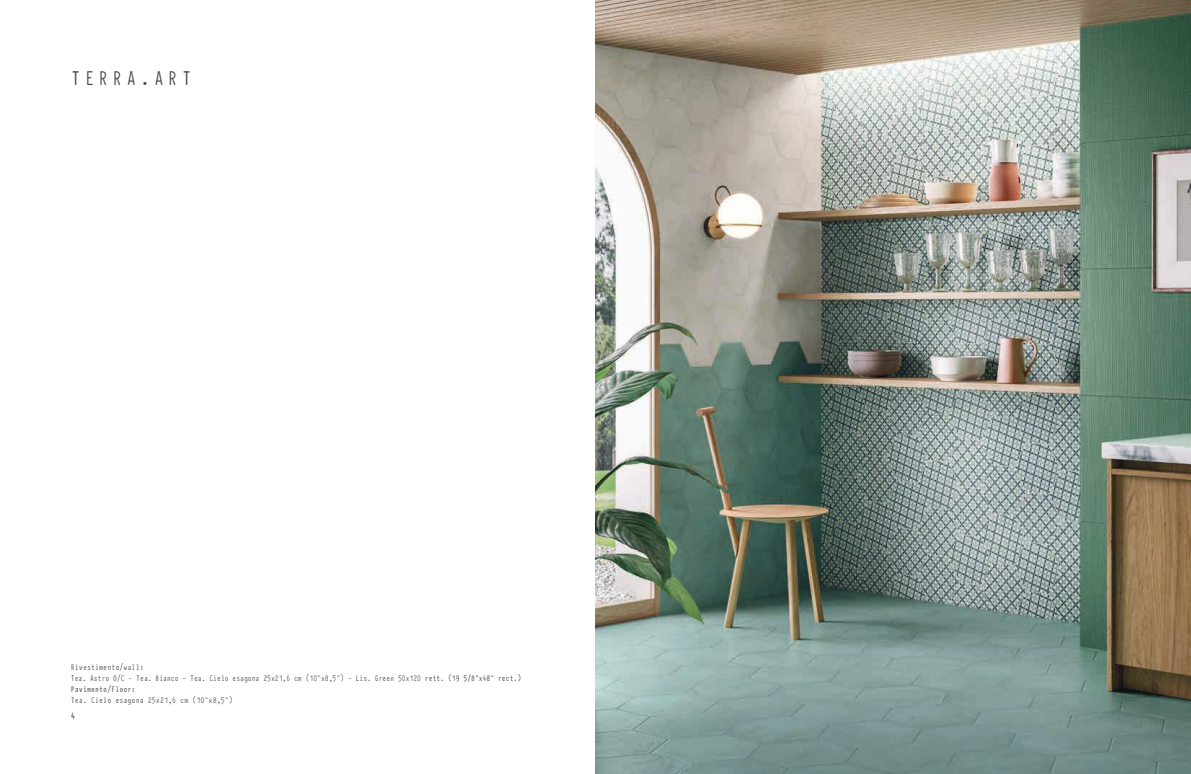
<style>
.page{position:relative;width:1191px;height:774px;background:#fff}
.page>*{position:absolute;margin:0;border:0;box-sizing:border-box;transform-origin:0 0}
.t1{font:22px "Typewriter Condensed";letter-spacing:.18em;color:#4e4b4c}
.t2{font:700 10px "Typewriter Condensed";color:#4e4b4c}
.t3{font:9px/11px "Typewriter Condensed";color:#4e4b4c}
.s1{font-weight:700;color:#656365}
</style>
<div class="page">
<img style="left:595px;top:0;width:596px;height:774px">
<h1 class="t1" style="left:71px;top:62px;width:122px">TERRA.ART</h1>
<p class="t3" style="left:71px;top:661px;width:452px">Rivestimento/wall:<br>Tea. Astro O/C - Tea. Bianco - Tea. Cielo esagona 25x21,6 cm (10”x8,5”) - Lis. Green 50x120 <span class="s1">rett. (19 5/8"x48" rect.)<br>Pavimento/Floor:</span></p>
<p class="t3" style="left:71px;top:694px;width:163px">Tea. Cielo esagona 25x21,6 cm (10”x8,5”)</p>
<p class="t2" style="left:71px;top:709px;width:6px">4</p>
</div>
